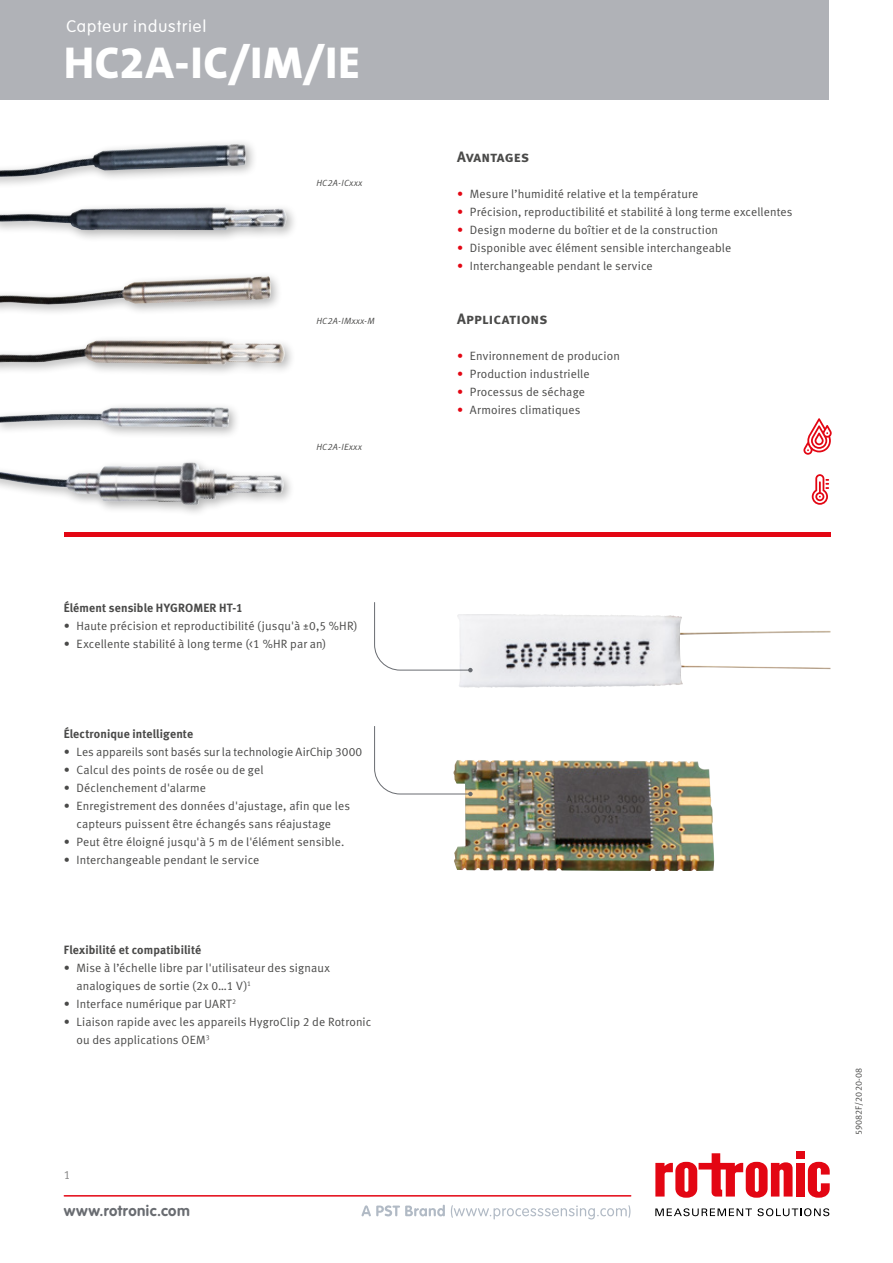
<style>
.page{position:relative;width:893px;height:1263px;background:#fff}
.page>*{position:absolute;margin:0;border:0;box-sizing:border-box;transform-origin:0 0}
.t1{font:800 45px "The Mix B8";letter-spacing:.015em;color:#fff}
.t2{font:300 16.5px "VAG Rounded LT";letter-spacing:.07em;color:#fff}
.t3{font:15px "Meta Bold LF Caps";letter-spacing:.01em;color:#4a4a49}
.t4{font:700 15px "VAG Rounded";letter-spacing:.03em;color:#696c71}
.t5{font:12px/18px "Meta Normal LF";letter-spacing:.01em;color:#4a4a49}
.t6{font:12px "Meta Bold LF";letter-spacing:.01em;color:#4a4a49}
.t7{font:12px "Meta Normal LF";color:#878787}
.t8{font:italic 9px "Meta Normal LF";letter-spacing:.04em;color:#4a4a49}
.t9{font:9px "Meta Normal LF";letter-spacing:.01em;color:#4a4a49}
.s1{color:#e30613}
</style>
<div class="page">
<hr style="left:64px;top:1195px;width:567px;height:1px;background:#e30613">
<div style="left:796px;top:1163px;width:8px;height:33px;background:#e30613"></div>
<svg style="left:808px;top:1162px;width:22px;height:36px"></svg>
<div style="left:796px;top:1151px;width:8px;height:8px;background:#e30613"></div>
<svg style="left:655px;top:1153px;width:138px;height:45px"></svg>
<svg style="left:655px;top:1208px;width:97px;height:8px"></svg>
<svg style="left:758px;top:1208px;width:71px;height:8px"></svg>
<svg style="left:361px;top:1205px;width:269px;height:14px"></svg>
<div style="left:0;top:0;width:829px;height:99px;background:#b0b2b7"></div>
<img style="left:459px;top:614px;width:130px;height:74px">
<img style="left:454px;top:760px;width:260px;height:111px">
<hr style="left:64px;top:532px;width:766px;height:4px;background:#e30613">
<svg style="left:374px;top:602px;width:99px;height:70px"></svg>
<svg style="left:374px;top:726px;width:99px;height:70px"></svg>
<svg style="left:803px;top:418px;width:29px;height:37px"></svg>
<svg style="left:812px;top:474px;width:17px;height:31px"></svg>
<div style="left:0;top:138px;width:299px;height:104px;background:#000;opacity:.3"></div>
<img style="left:0;top:144px;width:255px;height:86px">
<div style="left:0;top:402px;width:296px;height:115px;background:#000;opacity:.3"></div>
<img style="left:0;top:407px;width:284px;height:98px">
<div style="left:0;top:271px;width:297px;height:106px;background:#000;opacity:.3"></div>
<img style="left:0;top:276px;width:285px;height:88px">
<h2 class="t2" style="left:66px;top:17px;width:141px">Capteur industriel</h2>
<h1 class="t1" style="left:64px;top:39px;width:298px">HC2A-IC/IM/IE</h1>
<p class="t8" style="left:316px;top:178px;width:47px">HC2A-ICxxx</p>
<p class="t8" style="left:316px;top:315px;width:60px">HC2A-IMxxx-M</p>
<p class="t8" style="left:316px;top:442px;width:47px">HC2A-IExxx</p>
<p class="t6" style="left:64px;top:600px;width:180px">Élément sensible HYGROMER HT-1</p>
<p class="t5" style="left:64px;top:617px;width:295px">• Haute précision et reproductibilité (jusqu'à ±0,5 %HR)</p>
<p class="t5" style="left:64px;top:635px;width:264px">• Excellente stabilité à long terme (&lt;1 %HR par an)</p>
<p class="t6" style="left:64px;top:726px;width:131px">Électronique intelligente</p>
<p class="t5" style="left:64px;top:743px;width:300px">• Les appareils sont basés sur la technologie AirChip 3000</p>
<p class="t5" style="left:64px;top:761px;width:201px">• Calcul des points de rosée ou de gel</p>
<p class="t5" style="left:64px;top:779px;width:144px">• Déclenchement d'alarme</p>
<p class="t5" style="left:64px;top:797px;width:288px;text-align:center">• Enregistrement des données d'ajustage, afin que les capteurs puissent être échangés sans réajustage</p>
<p class="t5" style="left:64px;top:833px;width:282px">• Peut être éloigné jusqu'à 5 m de l'élément sensible.</p>
<p class="t5" style="left:64px;top:851px;width:197px">• Interchangeable pendant le service</p>
<p class="t6" style="left:64px;top:942px;width:139px">Flexibilité et compatibilité</p>
<p class="t5" style="left:77px;top:959px;width:255px;text-indent:-13px">• Mise à l’échelle libre par l'utilisateur des signaux analogiques de sortie (2x 0…1 V)<sup>1</sup></p>
<p class="t5" style="left:64px;top:995px;width:174px">• Interface numérique par UART<sup>2</sup></p>
<p class="t5" style="left:77px;top:1013px;width:296px;text-indent:-13px">• Liaison rapide avec les appareils HygroClip 2 de Rotronic ou des applications OEM<sup>3</sup></p>
<p class="t7" style="left:64px;top:1168px;width:8px">1</p>
<p class="t4" style="left:64px;top:1202px;width:128px">www.rotronic.com</p>
<p class="t3" style="left:457px;top:147px;width:74px">Avantages</p>
<p class="t5" style="left:457px;top:185px;width:243px"><span class="s1">•</span> Mesure l’humidité relative et la température</p>
<p class="t5" style="left:457px;top:203px;width:337px"><span class="s1">•</span> Précision, reproductibilité et stabilité à long terme excellentes</p>
<p class="t5" style="left:457px;top:221px;width:263px"><span class="s1">•</span> Design moderne du boîtier et de la construction</p>
<p class="t5" style="left:457px;top:239px;width:276px"><span class="s1">•</span> Disponible avec élément sensible interchangeable</p>
<p class="t5" style="left:457px;top:257px;width:197px"><span class="s1">•</span> Interchangeable pendant le service</p>
<p class="t3" style="left:457px;top:309px;width:92px">Applications</p>
<p class="t5" style="left:457px;top:347px;width:164px"><span class="s1">•</span> Environnement de producion</p>
<p class="t5" style="left:457px;top:365px;width:134px"><span class="s1">•</span> Production industrielle</p>
<p class="t5" style="left:457px;top:383px;width:129px"><span class="s1">•</span> Processus de séchage</p>
<p class="t5" style="left:457px;top:401px;width:125px"><span class="s1">•</span> Armoires climatiques</p>
<p class="t9" style="left:853px;top:1135px;width:69px;rotate:-90deg">59082F/2020-08</p>
</div>
